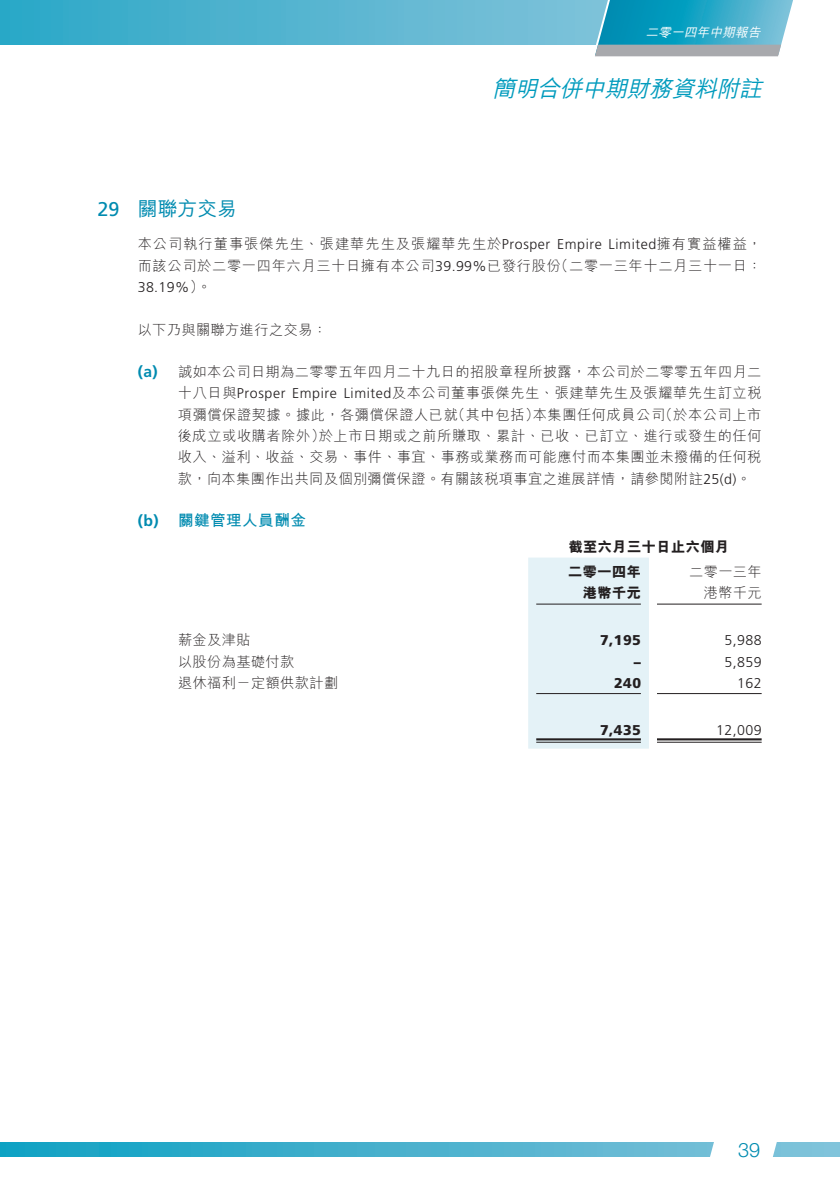
<style>
.page{position:relative;width:840px;height:1190px;background:#fff}
.page>*{position:absolute;margin:0;border:0;box-sizing:border-box;transform-origin:0 0}
.t1{font:italic 22.8px "M Hei HK Medium E Ten B5 H";color:#009bbd}
.t2{font:19.8px "M Hei HK Medium E Ten B5 H";letter-spacing:.005em;color:#008bb0}
.t3{font:300 19.8px "Helvetica Neue LT Std";color:#008bb0}
.t4{font:15.6px "M Hei HK Bold E Ten B5 H";letter-spacing:.03em;color:#008bb0}
.t5{font:14.2px/21.2px "M Hei HK Light E Ten B5 H";letter-spacing:.03em;color:#231f20;text-align:justify}
.t6{font:14.2px/21.2px "M Hei HK Light E Ten B5 H";letter-spacing:.05em;color:#231f20}
.t7{font:300 14.2px "Frutiger LT Std";letter-spacing:.03em;color:#231f20}
.t8{font:14.2px/25.4px "M Hei HK Xbold E Ten B5 H";letter-spacing:.03em;color:#231f20}
.t9{font:900 14.2px "Frutiger LT Std";letter-spacing:.03em;color:#231f20}
.t10{font:italic 12.8px "M Hei HK Medium E Ten B5 H";color:#fff}
.s1{font-family:"Frutiger LT Std"}
.s2{font-family:"Frutiger LT Std";font-weight:300}
.s3{font-family:"M Hei HK Light E Ten B5 H";font-weight:400}
.s4{font-family:"Frutiger LT Std";font-weight:700;font-size:15.6px;color:#008bb0}
.s5{font-family:"Frutiger LT Std";font-weight:700}
</style>
<div class="page">
<svg style="left:0;top:1143px;width:840px;height:14px"></svg>
<svg style="left:0;top:0;width:591px;height:45px"></svg>
<svg style="left:706px;top:1142px;width:72px;height:15px"></svg>
<svg style="left:591px;top:0;width:202px;height:57px"></svg>
<div style="left:528px;top:558px;width:121px;height:191px;background:#e4f2f7"></div>
<hr style="left:536px;top:604px;width:105px;height:1px;background:#231f20">
<hr style="left:657px;top:604px;width:105px;height:1px;background:#231f20">
<hr style="left:536px;top:693px;width:105px;height:1px;background:#231f20">
<hr style="left:657px;top:693px;width:105px;height:1px;background:#231f20">
<hr style="left:536px;top:738px;width:105px;height:2px;background:#231f20">
<hr style="left:536px;top:742px;width:105px;height:1px;background:#231f20">
<hr style="left:657px;top:738px;width:105px;height:2px;background:#231f20">
<hr style="left:657px;top:742px;width:105px;height:1px;background:#231f20">
<p class="t10" style="left:646px;top:27px;width:119px">二零一四年中期報告</p>
<h1 class="t1" style="left:492px;top:80px;width:276px">簡明合併中期財務資料附註</h1>
<h2 class="t2" style="left:98px;top:201px;width:141px"><span class="s1">29</span> 關聯方交易</h2>
<p class="t6" style="left:138px;top:235px;width:625px">本公司執行董事張傑先生、張建華先生及張耀華先生於<span class="s2">Prosper Empire Limited</span>擁有實益權益，而該公司於二零一四年六月三十日擁有本公司<span class="s2">39.99%</span>已發行股份（二零一三年十二月三十一日：</p>
<p class="t7" style="left:138px;top:281px;width:75px">38.19%<span class="s3">）。</span></p>
<p class="t5" style="left:138px;top:321px;width:191px">以下乃與關聯方進行之交易：</p>
<p class="t5" style="left:178px;top:363px;width:585px;text-indent:-40px"><span class="s4">(a)</span> 誠如本公司日期為二零零五年四月二十九日的招股章程所披露，本公司於二零零五年四月二十八日與<span class="s2">Prosper Empire Limited</span>及本公司董事張傑先生、張建華先生及張耀華先生訂立稅項彌償保證契據。據此，各彌償保證人已就（其中包括）本集團任何成員公司（於本公司上市後成立或收購者除外）於上市日期或之前所賺取、累計、已收、已訂立、進行或發生的任何收入、溢利、收益、交易、事件、事宜、事務或業務而可能應付而本集團並未撥備的任何稅款，向本集團作出共同及個別彌償保證。有關該稅項事宜之進展詳情，請參閱附註<span class="s2">25(d)</span>。</p>
<p class="t4" style="left:138px;top:515px;width:170px"><span class="s5">(b)</span> 關鍵管理人員酬金</p>
<p class="t8" style="left:568px;top:536px;width:163px">截至六月三十日止六個月二零一四年</p>
<p class="t5" style="left:689px;top:563px;width:74px">二零一三年</p>
<p class="t8" style="left:583px;top:582px;width:60px">港幣千元</p>
<p class="t5" style="left:704px;top:584px;width:59px">港幣千元</p>
<p class="t5" style="left:178px;top:631px;width:74px">薪金及津貼</p>
<p class="t9" style="left:600px;top:632px;width:42px">7,195</p>
<p class="t7" style="left:725px;top:634px;width:39px">5,988</p>
<p class="t5" style="left:178px;top:653px;width:118px">以股份為基礎付款</p>
<p class="t9" style="left:634px;top:653px;width:9px">–</p>
<p class="t7" style="left:725px;top:656px;width:39px">5,859</p>
<p class="t5" style="left:178px;top:674px;width:162px">退休福利－定額供款計劃</p>
<p class="t9" style="left:614px;top:675px;width:28px">240</p>
<p class="t7" style="left:737px;top:677px;width:26px">162</p>
<p class="t9" style="left:600px;top:722px;width:42px">7,435</p>
<p class="t7" style="left:716px;top:724px;width:47px">12,009</p>
<h2 class="t3" style="left:738px;top:1138px;width:24px">39</h2>
</div>
